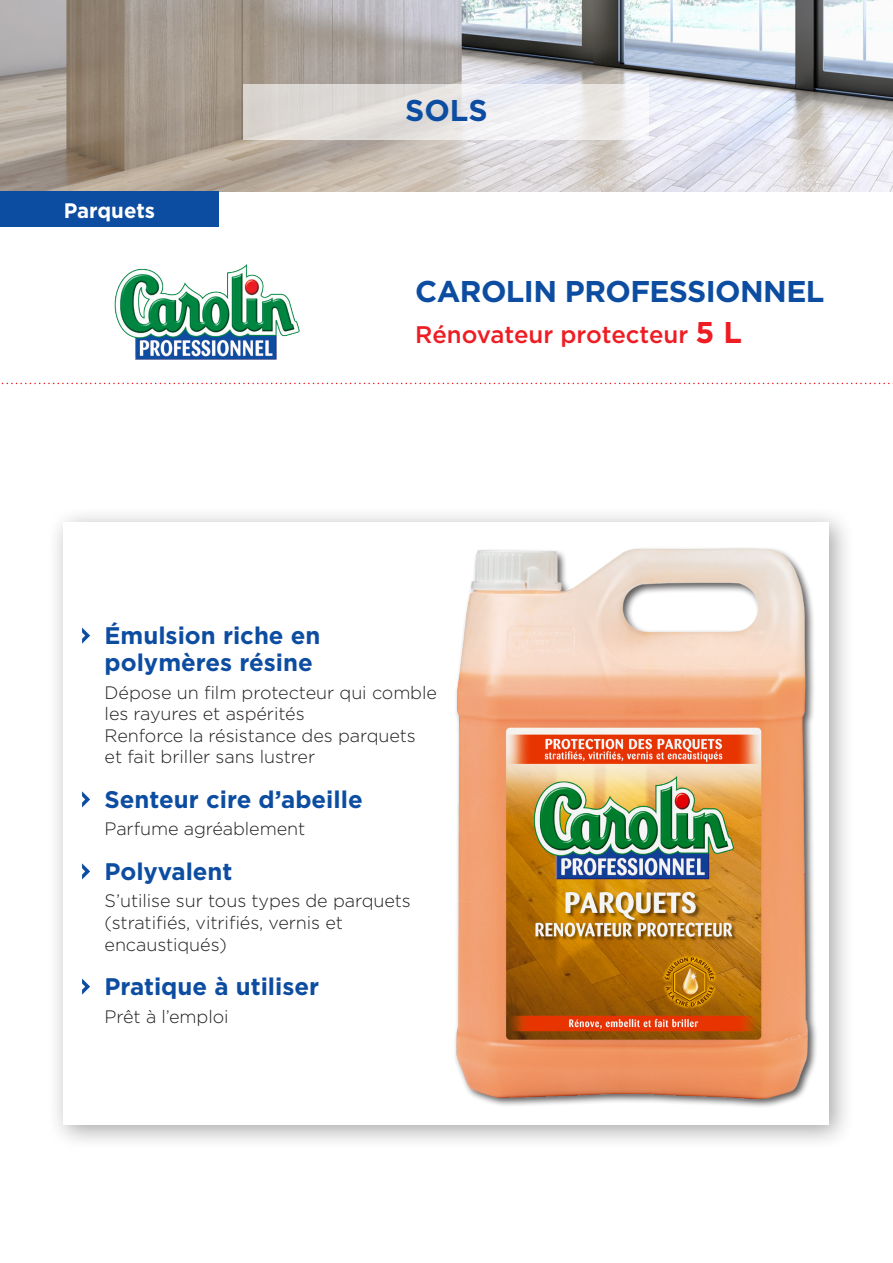
<style>
.page{position:relative;width:893px;height:1263px;background:#fff}
.page>*{position:absolute;margin:0;border:0;box-sizing:border-box;transform-origin:0 0}
.t1{font:700 30px "Gotham";letter-spacing:-.02em;color:#0d4da1}
.t2{font:700 24px/27px "Gotham";color:#0d4da1}
.t3{font:500 24px "Gotham";color:#ee1d23}
.t4{font:700 21px "Gotham";color:#fff}
.t5{font:300 18px/21.6px "Gotham";letter-spacing:-.005em;color:#231f20}
.s1{font-weight:700;font-size:30px}
</style>
<div class="page">
<img style="left:0;top:0;width:893px;height:191px">
<div style="left:47px;top:506px;width:808px;height:644px;background:#231f20;opacity:.4"></div>
<div style="left:64px;top:522px;width:765px;height:603px;background:#fff"></div>
<svg style="left:82px;top:627px;width:8px;height:17px"></svg>
<svg style="left:82px;top:791px;width:8px;height:16px"></svg>
<svg style="left:82px;top:863px;width:8px;height:16px"></svg>
<svg style="left:82px;top:978px;width:8px;height:17px"></svg>
<svg style="left:1px;top:383px;width:892px;height:1px"></svg>
<svg style="left:244px;top:84px;width:405px;height:56px"></svg>
<div style="left:453px;top:546px;width:365px;height:562px;background:#231f20;opacity:.75"></div>
<img style="left:455px;top:548px;width:354px;height:551px">
<img style="left:114px;top:264px;width:186px;height:96px">
<div style="left:0;top:191px;width:219px;height:36px;background:#0d4da1"></div>
<p class="t4" style="left:64px;top:196px;width:93px">Parquets</p>
<h1 class="t1" style="left:405px;top:91px;width:84px">SOLS</h1>
<h1 class="t1" style="left:415px;top:272px;width:411px">CAROLIN PROFESSIONNEL</h1>
<h2 class="t3" style="left:415px;top:318px;width:328px">Rénovateur protecteur <span class="s1">5 L</span></h2>
<h2 class="t2" style="left:105px;top:621px;width:217px">Émulsion riche en polymères résine</h2>
<p class="t5" style="left:105px;top:681px;width:334px">Dépose un film protecteur qui comble les rayures et aspérités<br>Renforce la résistance des parquets et fait briller sans lustrer</p>
<h2 class="t2" style="left:105px;top:785px;width:260px">Senteur cire d’abeille</h2>
<p class="t5" style="left:105px;top:818px;width:202px">Parfume agréablement</p>
<h2 class="t2" style="left:105px;top:857px;width:130px">Polyvalent</h2>
<p class="t5" style="left:105px;top:890px;width:308px">S’utilise sur tous types de parquets (stratifiés, vitrifiés, vernis et encaustiqués)</p>
<h2 class="t2" style="left:105px;top:972px;width:216px">Pratique à utiliser</h2>
<p class="t5" style="left:105px;top:1005px;width:126px">Prêt à l’emploi</p>
</div>
